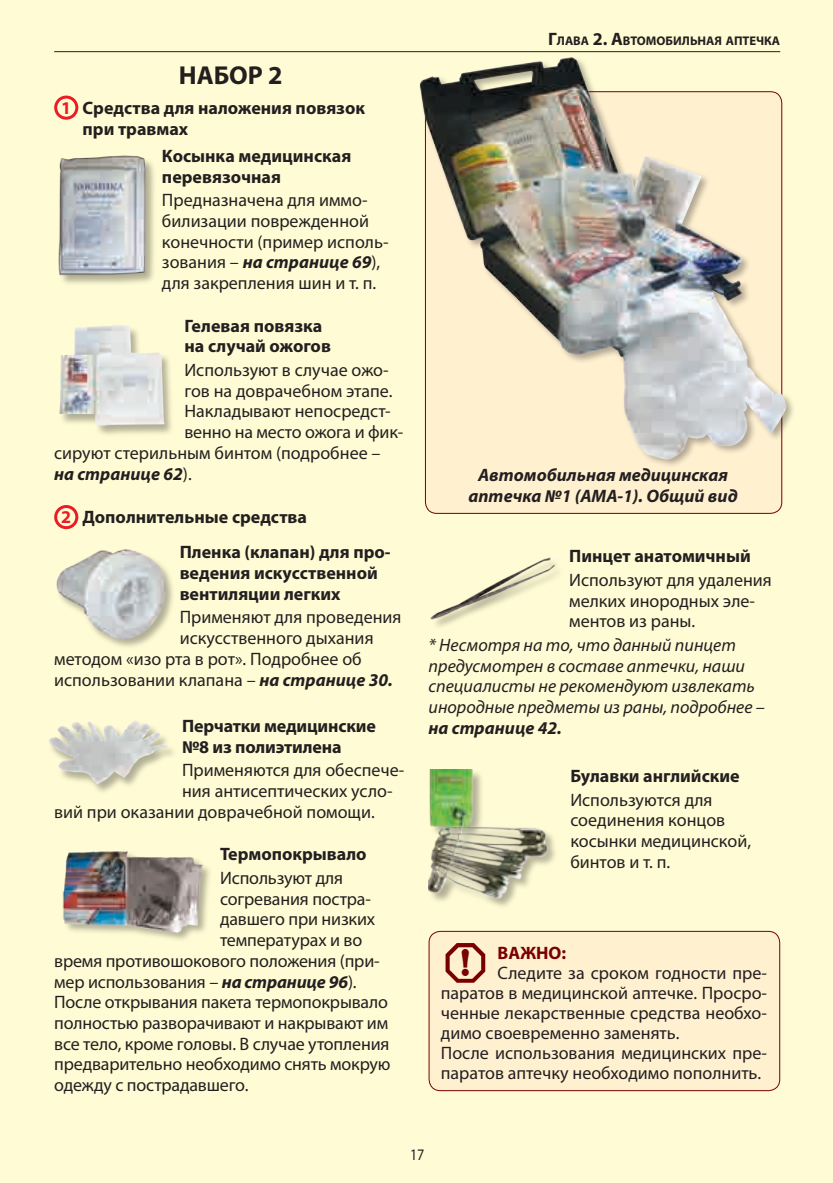
<style>
.page{position:relative;width:833px;height:1183px;background:#fff}
.page>*{position:absolute;margin:0;border:0;box-sizing:border-box;transform-origin:0 0}
.t1{font:700 38.4px "Bookman Old Style";color:#790000}
.t2{font:700 26px "Myriad Pro";color:#231f20}
.t3{font:18px/20.8px "Myriad Pro";color:#231f20}
.t4{font:700 18px/20.8px "Myriad Pro";color:#231f20}
.t5{font:italic 18px/20.6px "Myriad Pro";color:#231f20}
.t6{font:italic 700 18px/21.6px "Myriad Pro";color:#231f20;text-align:center}
.t7{font:700 18px "Myriad Pro";color:#790000}
.t8{font:16.2px "Myriad Pro";color:#231f20;scale:.87 1}
.t9{font:700 12.6px "Myriad Pro";color:#231f20}
.s1{color:#ed1c24}
.s2{font-weight:700;font-style:italic}
.s3{font-weight:400;font-style:normal}
.s4{font-size:18px}
</style>
<div class="page">
<div style="left:0;top:0;width:833px;height:1182px;background:#fffcd5"></div>
<hr style="left:54px;top:51px;width:726px;height:1px;background:#231f20">
<div style="left:54px;top:505px;width:24px;height:24px;border:3px solid #ed1c24;border-radius:50%"></div>
<img style="left:49px;top:720px;width:122px;height:72px">
<div style="left:56px;top:549px;width:120px;height:100px;background:#231f20;opacity:.35"></div>
<img style="left:56px;top:549px;width:112px;height:93px">
<img style="left:428px;top:769px;width:127px;height:138px">
<div style="left:425px;top:92px;width:356px;height:421px;background:#fff0d0;border-radius:11px"></div>
<div style="left:54px;top:96px;width:24px;height:24px;border:3px solid #ed1c24;border-radius:50%"></div>
<div style="left:58px;top:156px;width:99px;height:130px;background:#231f20;opacity:.35"></div>
<img style="left:58px;top:155px;width:93px;height:127px">
<div style="left:429px;top:931px;width:350px;height:159px;background:#fff0d0;border-radius:11px"></div>
<div style="left:428px;top:930px;width:352px;height:160px;border:1px solid #790000;border-radius:11px"></div>
<svg style="left:445px;top:943px;width:40px;height:39px"></svg>
<img style="left:59px;top:325px;width:113px;height:109px">
<div style="left:63px;top:850px;width:150px;height:92px;background:#231f20;opacity:.35"></div>
<img style="left:62px;top:850px;width:147px;height:85px">
<img style="left:430px;top:557px;width:128px;height:70px">
<img style="left:411px;top:51px;width:382px;height:409px">
<h2 class="t2" style="left:179px;top:58px;width:105px">НАБОР 2</h2>
<p class="t4" style="left:83px;top:96px;width:284px;line-height:21.6px;text-indent:-21px"><span class="s1">1</span> Средства для наложения повязок при травмах</p>
<p class="t4" style="left:162px;top:145px;width:191px">Косынка медицинская перевязочная</p>
<p class="t3" style="left:162px;top:190px;width:228px">Предназначена для иммо&shy;билизации поврежденной конечности (пример исполь&shy;зования – <span class="s2">на странице 69</span>), для закрепления шин и т. п.</p>
<p class="t4" style="left:184px;top:314px;width:148px">Гелевая повязка на случай ожогов</p>
<p class="t3" style="left:184px;top:359px;width:206px">Используют в случае ожо-</p>
<p class="t3" style="left:184px;top:380px;width:210px">гов на доврачебном этапе.</p>
<p class="t3" style="left:184px;top:400px;width:207px">Накладывают непосредст-</p>
<p class="t3" style="left:184px;top:421px;width:219px">венно на место ожога и фик-</p>
<p class="t3" style="left:54px;top:442px;width:328px">сируют стерильным бинтом (подробнее –</p>
<p class="t6" style="left:54px;top:462px;width:139px">на странице 62<span class="s3">).</span></p>
<p class="t4" style="left:61px;top:506px;width:247px"><span class="s1">2</span> Дополнительные средства</p>
<p class="t4" style="left:180px;top:541px;width:212px">Пленка (клапан) для про&shy;ведения искусственной вентиляции легких</p>
<p class="t3" style="left:180px;top:606px;width:223px">Применяют для проведения</p>
<p class="t3" style="left:180px;top:627px;width:195px">искусственного дыхания</p>
<p class="t3" style="left:54px;top:648px;width:309px">методом «изо рта в рот». Подробнее об</p>
<p class="t3" style="left:54px;top:668px;width:340px">использовании клапана – <span class="s2">на странице 30.</span></p>
<p class="t4" style="left:182px;top:715px;width:195px">Перчатки медицинские №8 из полиэтилена</p>
<p class="t3" style="left:182px;top:759px;width:224px">Применяются для обеспече-</p>
<p class="t3" style="left:182px;top:780px;width:212px">ния антисептических усло-</p>
<p class="t3" style="left:54px;top:800px;width:322px">вий при оказании доврачебной помощи.</p>
<p class="t4" style="left:220px;top:843px;width:148px">Термопокрывало</p>
<p class="t3" style="left:220px;top:867px;width:124px">Используют для</p>
<p class="t3" style="left:220px;top:887px;width:152px">согревания постра-</p>
<p class="t3" style="left:220px;top:908px;width:156px">давшего при низких</p>
<p class="t3" style="left:220px;top:929px;width:144px">температурах и во</p>
<p class="t3" style="left:54px;top:949px;width:327px">время противошокового положения (при-</p>
<p class="t3" style="left:54px;top:970px;width:304px">мер использования – <span class="s2">на странице 96</span>).</p>
<p class="t3" style="left:54px;top:991px;width:335px">После открывания пакета термопокрывало</p>
<p class="t3" style="left:54px;top:1012px;width:335px">полностью разворачивают и накрывают им</p>
<p class="t3" style="left:54px;top:1032px;width:337px">все тело, кроме головы. В случае утопления</p>
<p class="t3" style="left:54px;top:1053px;width:338px">предварительно необходимо снять мокрую</p>
<p class="t3" style="left:54px;top:1074px;width:196px">одежду с пострадавшего.</p>
<p class="t9" style="left:548px;top:33px;width:234px"><span class="s4">Г</span>лава <span class="s4">2. А</span>втомобильная аптечка</p>
<p class="t6" style="left:468px;top:463px;width:271px">Автомобильная медицинская аптечка №1 (АМА-1). Общий вид</p>
<p class="t4" style="left:569px;top:545px;width:183px">Пинцет анатомичный</p>
<p class="t3" style="left:569px;top:569px;width:204px">Используют для удаления мелких инородных эле&shy;ментов из раны.</p>
<p class="t5" style="left:428px;top:634px;width:338px">* Несмотря на то, что данный пинцет предусмотрен в составе аптечки, наши специалисты не рекомендуют извлекать инородные предметы из раны, подробнее –</p>
<p class="t6" style="left:428px;top:716px;width:135px">на странице 42.</p>
<p class="t4" style="left:570px;top:765px;width:171px">Булавки английские</p>
<p class="t3" style="left:570px;top:788px;width:182px">Используются для соединения концов косынки медицинской, бинтов и т. п.</p>
<p class="t7" style="left:497px;top:940px;width:70px">ВАЖНО:</p>
<p class="t3" style="left:441px;top:962px;width:328px;line-height:20px;text-indent:57px">Следите за сроком годности пре&shy;паратов в медицинской аптечке. Просро&shy;ченные лекарственные средства необхо&shy;димо своевременно заменять.<br>После использования медицинских пре&shy;паратов аптечку необходимо пополнить.</p>
<h1 class="t1" style="left:458px;top:935px;width:15px">!</h1>
<p class="t8" style="left:410px;top:1144px;width:18px">17</p>
</div>
